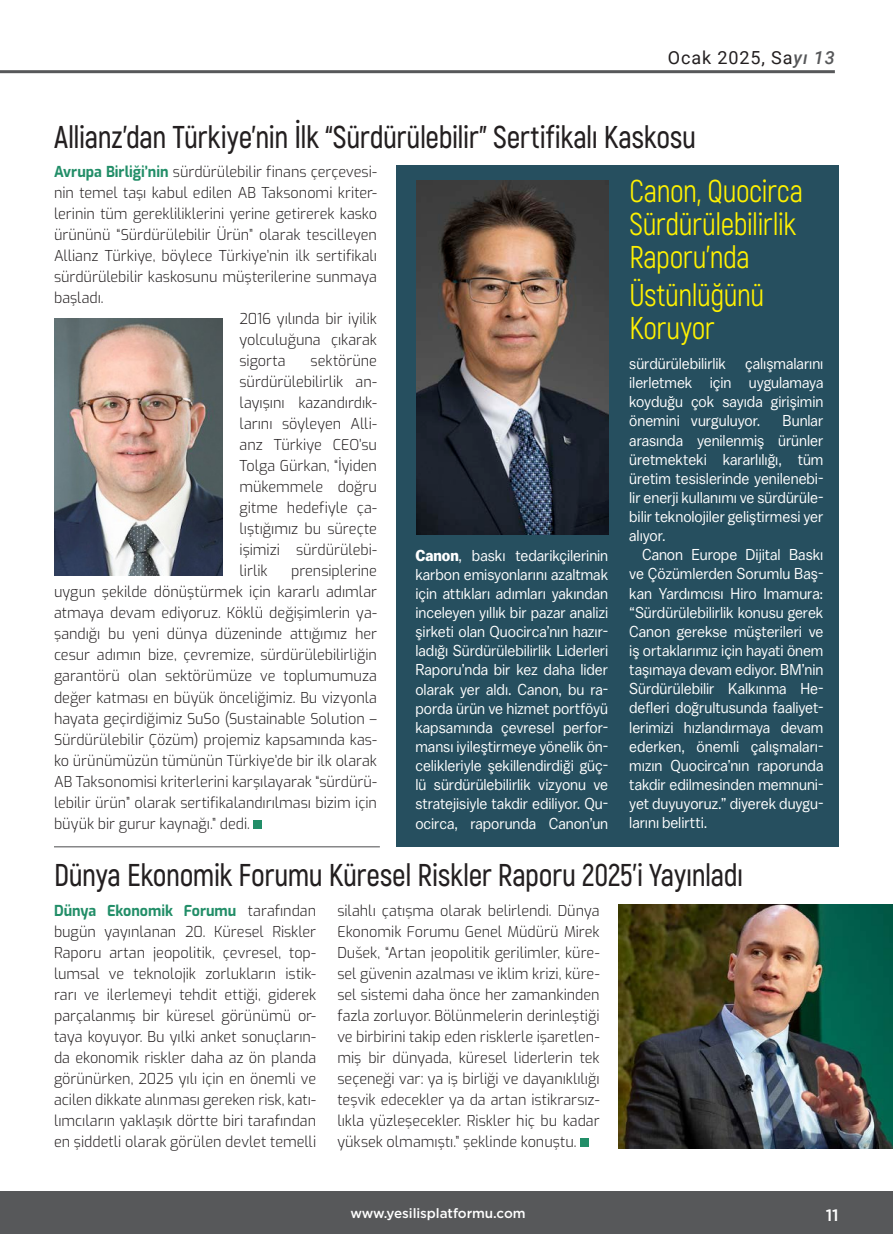
<style>
.page{position:relative;width:893px;height:1234px;background:#fff}
.page>*{position:absolute;margin:0;border:0;box-sizing:border-box;transform-origin:0 0}
.t1{font:600 31.5px "Akrobat";letter-spacing:-.015em;color:#231f20;scale:.95 1}
.t2{font:31.5px/33px "Akrobat";letter-spacing:-.015em;color:#fff101;scale:.95 1}
.Nesletter_Title{font:18px "Roboto";letter-spacing:.05em;color:#231f20}
.t3{font:500 16.5px "Gotham";color:#fff}
.t4{font:15.75px/19px "Balto";letter-spacing:-.005em;color:#fff;text-align:justify;scale:.93 1}
.t5{font:300 15px/21px "Exo";color:#231f20;text-align:justify;scale:.96 1}
.t6{font:500 13.5px "Gotham";letter-spacing:-.005em;color:#fff}
.s1{font-weight:500;font-style:italic;color:#57585a}
.s2{font-weight:700;color:#228e68}
.s3{font-weight:700}
</style>
<div class="page">
<div style="left:397px;top:165px;width:442px;height:681px;background:#264f5f"></div>
<hr style="left:0;top:70px;width:835px;height:3px;background:#57585a">
<div style="left:0;top:1191px;width:893px;height:42px;background:#57585a"></div>
<hr style="left:54px;top:846px;width:326px;height:1px;background:#4b4c4d">
<div style="left:580px;top:1137px;width:9px;height:9px;background:#228e68"></div>
<div style="left:254px;top:819px;width:8px;height:9px;background:#228e68"></div>
<img style="left:54px;top:318px;width:169px;height:257px">
<img style="left:417px;top:181px;width:191px;height:353px">
<img style="left:619px;top:904px;width:274px;height:244px">
<p class="Nesletter_Title" style="left:668px;top:45px;width:169px">Ocak 2025, Sa<span class="s1">yı 13</span></p>
<p class="t1" style="left:54px;top:118px;width:677px">Allianz’dan Türkiye’nin İlk “Sürdürülebilir” Sertifikalı Kaskosu</p>
<p class="t5" style="left:54px;top:160px;width:338px"><span class="s2">Avrupa Birliği’nin</span> sürdürülebilir finans çerçevesi&shy;nin temel taşı kabul edilen AB Taksonomi kriter&shy;lerinin tüm gerekliliklerini yerine getirerek kasko ürününü “Sürdürülebilir Ürün” olarak tescilleyen Allianz Türkiye, böylece Türkiye’nin ilk sertifikalı sürdürülebilir kaskosunu müşterilerine sunmaya başladı.</p>
<p class="t5" style="left:240px;top:307px;width:145px">2016 yılında bir iyilik yolculuğuna çıkarak sigorta</p>
<p class="t5" style="left:240px;top:349px;width:145px;text-indent:71px">sektörüne sürdürülebilirlik an&shy;layışını kazandırdık&shy;larını söyleyen Alli&shy;anz Türkiye CEO’su Tolga Gürkan, “İyiden mükemmele doğru gitme hedefiyle ça&shy;lıştığımız bu süreçte işimizi sürdürülebi&shy;lirlik</p>
<p class="t5" style="left:54px;top:559px;width:338px;text-indent:237px">prensiplerine uygun şekilde dönüştürmek için kararlı adımlar atmaya devam ediyoruz. Köklü değişimlerin ya&shy;şandığı bu yeni dünya düzeninde attığımız her cesur adımın bize, çevremize, sürdürülebilirliğin garantörü olan sektörümüze ve toplumumuza değer katması en büyük önceliğimiz. Bu vizyonla hayata geçirdiğimiz SuSo (Sustainable Solution – Sürdürülebilir Çözüm) projemiz kapsamında kas&shy;ko ürünümüzün tümünün Türkiye’de bir ilk olarak AB Taksonomisi kriterlerini karşılayarak “sürdürü&shy;lebilir ürün” olarak sertifikalandırılması bizim için büyük bir gurur kaynağı.” dedi.</p>
<p class="t4" style="left:415px;top:545px;width:209px"><span class="s3">Canon</span>, baskı tedarikçilerinin karbon emisyonlarını azaltmak için attıkları adımları yakından inceleyen yıllık bir pazar analizi şirketi olan Quocirca’nın hazır&shy;ladığı Sürdürülebilirlik Liderleri Raporu’nda bir kez daha lider olarak yer aldı. Canon, bu ra&shy;porda ürün ve hizmet portföyü kapsamında çevresel perfor&shy;mansı iyileştirmeye yönelik ön&shy;celikleriyle şekillendirdiği güç&shy;lü sürdürülebilirlik vizyonu ve stratejisiyle takdir ediliyor. Qu&shy;ocirca, raporunda Canon’un</p>
<p class="t2" style="left:629px;top:174px;width:185px">Canon, Quocirca<br>Sürdürülebilirlik<br>Raporu’nda</p>
<p class="t2" style="left:629px;top:278px;width:144px">Üstünlüğünü<br>Koruyor</p>
<p class="t4" style="left:629px;top:353px;width:210px">sürdürülebilirlik çalışmalarını ilerletmek için uygulamaya koyduğu çok sayıda girişimin önemini vurguluyor.</p>
<p class="t4" style="left:629px;top:411px;width:210px;text-indent:153px">Bunlar arasında yenilenmiş ürünler üretmekteki kararlılığı, tüm üretim tesislerinde yenilenebi&shy;lir enerji kullanımı ve sürdürüle&shy;bilir teknolojiler geliştirmesi yer alıyor.</p>
<p class="t4" style="left:629px;top:545px;width:210px;text-indent:13px">Canon Europe Dijital Baskı ve Çözümlerden Sorumlu Baş&shy;kan Yardımcısı Hiro Imamura: “Sürdürülebilirlik konusu gerek Canon gerekse müşterileri ve iş ortaklarımız için hayati önem taşımaya devam ediyor. BM’nin Sürdürülebilir Kalkınma He&shy;defleri doğrultusunda faaliyet&shy;lerimizi hızlandırmaya devam ederken, önemli çalışmaları&shy;mızın Quocirca’nın raporunda takdir edilmesinden memnuni&shy;yet duyuyoruz.” diyerek duygu&shy;larını belirtti.</p>
<p class="t1" style="left:54px;top:855px;width:727px">Dünya Ekonomik Forumu Küresel Riskler Raporu 2025’i Yayınladı</p>
<p class="t5" style="left:54px;top:898px;width:275px"><span class="s2">Dünya Ekonomik Forumu</span> tarafından bugün yayınlanan 20. Küresel Riskler Raporu artan jeopolitik, çevresel, top&shy;lumsal ve teknolojik zorlukların istik&shy;rarı ve ilerlemeyi tehdit ettiği, giderek parçalanmış bir küresel görünümü or&shy;taya koyuyor. Bu yılki anket sonuçların&shy;da ekonomik riskler daha az ön planda görünürken, 2025 yılı için en önemli ve acilen dikkate alınması gereken risk, katı&shy;lımcıların yaklaşık dörtte biri tarafından en şiddetli olarak görülen devlet temelli</p>
<p class="t5" style="left:337px;top:898px;width:275px">silahlı çatışma olarak belirlendi. Dünya Ekonomik Forumu Genel Müdürü Mirek Dušek, “Artan jeopolitik gerilimler, küre&shy;sel güvenin azalması ve iklim krizi, küre&shy;sel sistemi daha önce her zamankinden fazla zorluyor. Bölünmelerin derinleştiği ve birbirini takip eden risklerle işaretlen&shy;miş bir dünyada, küresel liderlerin tek seçeneği var: ya iş birliği ve dayanıklılığı teşvik edecekler ya da artan istikrarsız&shy;lıkla yüzleşecekler. Riskler hiç bu kadar yüksek olmamıştı.” şeklinde konuştu.</p>
<p class="t6" style="left:350px;top:1204px;width:177px">www.yesilisplatformu.com</p>
<p class="t3" style="left:826px;top:1203px;width:14px">11</p>
</div>
